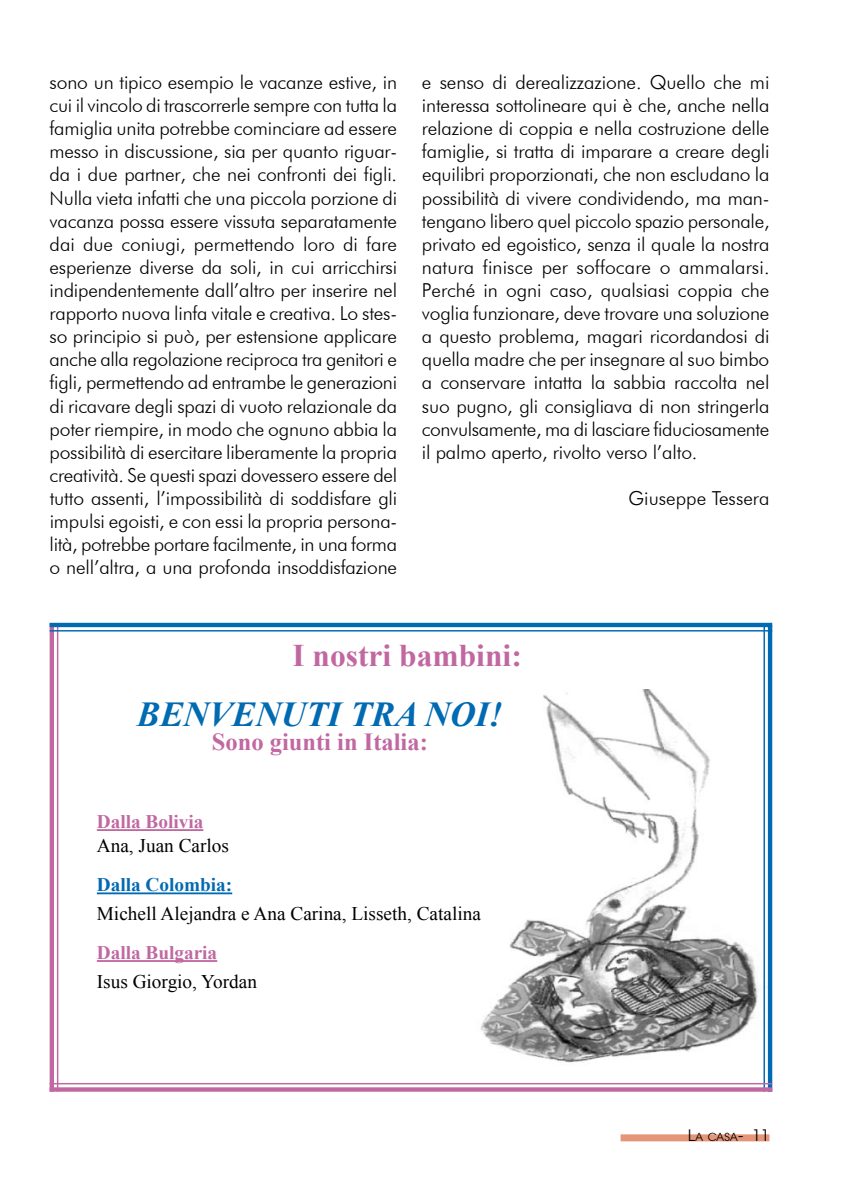
<style>
.page{position:relative;width:844px;height:1191px;background:#fff}
.page>*{position:absolute;margin:0;border:0;box-sizing:border-box;transform-origin:0 0}
.t1{font:italic 700 35px "Times New Roman";color:#006ab2}
.t2{font:700 31.5px "Times New Roman";color:#c168a1}
.t3{font:700 24.5px "Times New Roman";color:#c168a1}
.t4{font:300 19.25px/23.1px "Futura BT";letter-spacing:-.01em;color:#000;text-align:justify}
.t5{font:19.25px "Times New Roman";color:#000}
.t6{font:700 19.25px "Times New Roman";color:#c168a1}
.t7{font:700 19.25px "Times New Roman";color:#006ab2}
.t8{font:11.03px "Avant Garde";color:#000}
.s1{font-size:15.75px}
</style>
<div class="page">
<div style="left:620px;top:1134px;width:149px;height:7px;background:#e69678"></div>
<img style="left:480px;top:690px;width:286px;height:380px">
<hr style="left:50px;top:623px;width:4px;height:468px;background:#c168a1">
<hr style="left:57px;top:623px;width:1px;height:468px;background:#c168a1">
<hr style="left:763px;top:625px;width:1px;height:466px;background:#006ab2">
<div style="left:767px;top:625px;width:5px;height:466px;background:#006ab2"></div>
<hr style="left:50px;top:1083px;width:722px;height:1px;background:#c168a1">
<svg style="left:54px;top:1087px;width:718px;height:4px;fill:#c168a1"></svg>
<hr style="left:50px;top:623px;width:722px;height:4px;background:#006ab2">
<hr style="left:50px;top:630px;width:722px;height:1px;background:#006ab2">
<hr style="left:97px;top:829px;width:106px;height:2px;background:#c168a1">
<hr style="left:97px;top:892px;width:135px;height:2px;background:#006ab2">
<hr style="left:97px;top:960px;width:120px;height:2px;background:#c168a1">
<p class="t4" style="left:49px;top:70px;width:349px">sono un tipico esempio le vacanze estive, in cui il vincolo di trascorrerle sempre con tutta la famiglia unita potrebbe cominciare ad essere messo in discussione, sia per quanto riguar&shy;da i due partner, che nei confronti dei figli.<br>Nulla vieta infatti che una piccola porzione di vacanza possa essere vissuta separatamente dai due coniugi, permettendo loro di fare esperienze diverse da soli, in cui arricchirsi indipendentemente dall’altro per inserire nel rapporto nuova linfa vitale e creativa. Lo stes&shy;so principio si può, per estensione applicare anche alla regolazione reciproca tra genitori e figli, permettendo ad entrambe le generazioni di ricavare degli spazi di vuoto relazionale da poter riempire, in modo che ognuno abbia la possibilità di esercitare liberamente la propria creatività. Se questi spazi dovessero essere del tutto assenti, l’impossibilità di soddisfare gli impulsi egoisti, e con essi la propria persona&shy;lità, potrebbe portare facilmente, in una forma o nell’altra, a una profonda insoddisfazione</p>
<p class="t4" style="left:422px;top:70px;width:349px">e senso di derealizzazione. Quello che mi interessa sottolineare qui è che, anche nella relazione di coppia e nella costruzione delle famiglie, si tratta di imparare a creare degli equilibri proporzionati, che non escludano la possibilità di vivere condividendo, ma man&shy;tengano libero quel piccolo spazio personale, privato ed egoistico, senza il quale la nostra natura finisce per soffocare o ammalarsi.<br>Perché in ogni caso, qualsiasi coppia che voglia funzionare, deve trovare una soluzione a questo problema, magari ricordandosi di quella madre che per insegnare al suo bimbo a conservare intatta la sabbia raccolta nel suo pugno, gli consigliava di non stringerla convulsamente, ma di lasciare fiduciosamente il palmo aperto, rivolto verso l’alto.</p>
<p class="t4" style="left:628px;top:486px;width:142px">Giuseppe Tessera</p>
<h2 class="t2" style="left:292px;top:634px;width:231px">I nostri bambini:</h2>
<h1 class="t1" style="left:137px;top:690px;width:367px">BENVENUTI TRA NOI!</h1>
<p class="t3" style="left:212px;top:725px;width:217px">Sono giunti in Italia:</p>
<p class="t6" style="left:97px;top:808px;width:108px">Dalla Bolivia</p>
<p class="t5" style="left:97px;top:833px;width:134px">Ana, Juan Carlos</p>
<p class="t7" style="left:97px;top:871px;width:137px">Dalla Colombia:</p>
<p class="t5" style="left:97px;top:900px;width:385px">Michell Alejandra e Ana Carina, Lisseth, Catalina</p>
<p class="t6" style="left:97px;top:939px;width:122px">Dalla Bulgaria</p>
<p class="t5" style="left:97px;top:968px;width:162px">Isus Giorgio, Yordan</p>
<p class="t8" style="left:687px;top:1130px;width:72px"><span class="s1">L</span>A CASA<span class="s1">- 11</span></p>
</div>
